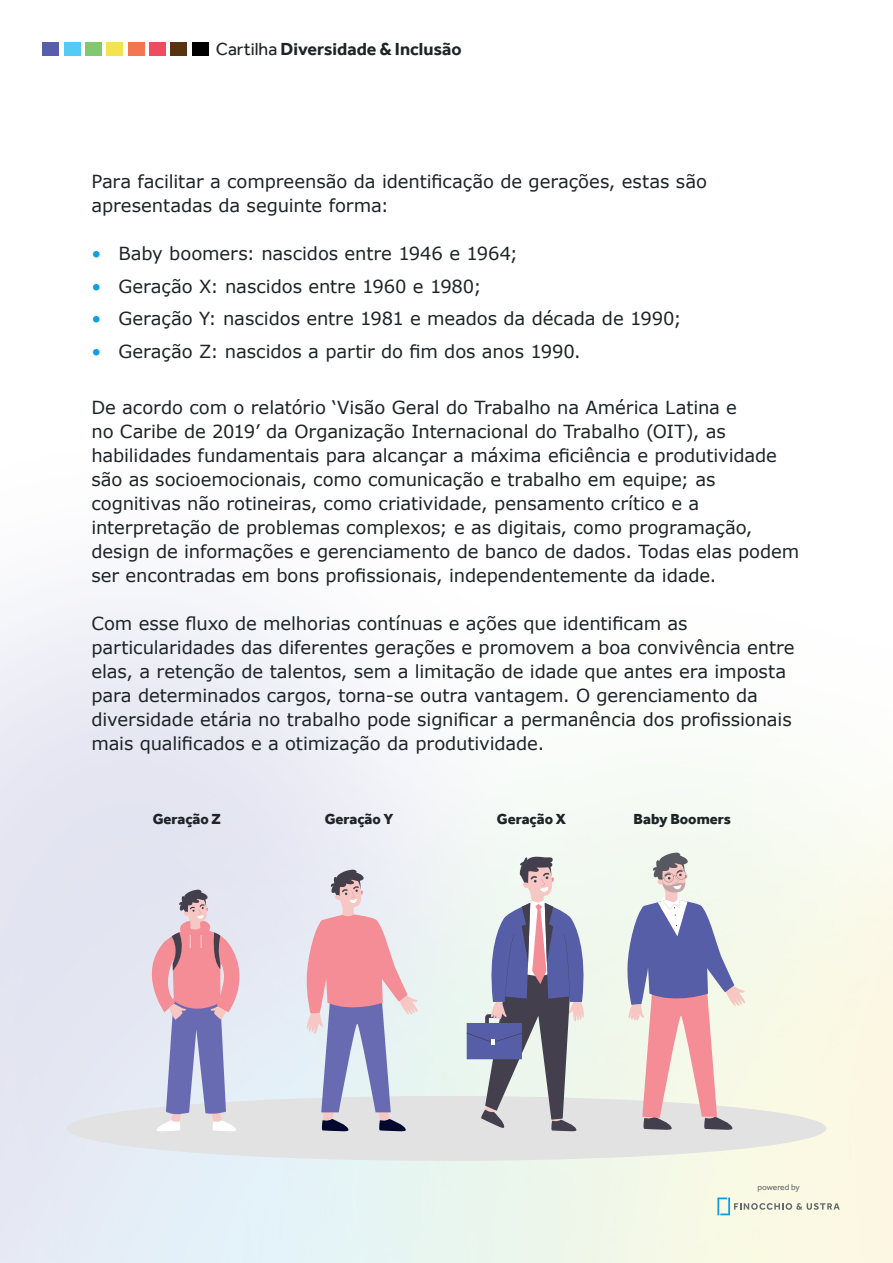
<style>
.page{position:relative;width:893px;height:1263px;background:#fff}
.page>*{position:absolute;margin:0;border:0;box-sizing:border-box;transform-origin:0 0}
.t1{font:18px/24px "Verdana";letter-spacing:-.005em;color:#1d2427}
.t2{font:700 18px "Effra";color:#1d2427}
.t3{font:800 15px "Effra";color:#1d2427}
.t4{font:8.55px "Effra";letter-spacing:-.015em;color:#64696c}
.s1{font-weight:400}
.s2{color:#129eda}
</style>
<div class="page">
<img style="left:0;top:42px;width:893px;height:1221px">
<svg style="left:717px;top:1197px;width:123px;height:18px;background:#dde2d3"></svg>
<div style="left:43px;top:43px;width:16px;height:13px;background:#585faa"></div>
<div style="left:64px;top:43px;width:16px;height:13px;background:#53cbf5"></div>
<div style="left:85px;top:43px;width:17px;height:13px;background:#84c771"></div>
<div style="left:106px;top:43px;width:17px;height:13px;background:#f4e350"></div>
<div style="left:128px;top:43px;width:16px;height:13px;background:#f37650"></div>
<div style="left:149px;top:43px;width:17px;height:13px;background:#ef4c5d"></div>
<div style="left:170px;top:43px;width:17px;height:13px;background:#573310"></div>
<div style="left:192px;top:43px;width:16px;height:13px;background:#000001"></div>
<div style="left:67px;top:1096px;width:759px;height:65px;background:#e1e2e1;border-radius:50%"></div>
<svg style="left:306px;top:870px;width:112px;height:261px;background:#d0bac9"></svg>
<svg style="left:467px;top:857px;width:121px;height:274px"></svg>
<svg style="left:136px;top:890px;width:114px;height:241px;background:#cebbce"></svg>
<svg style="left:627px;top:852px;width:119px;height:278px;background:#c9bbc6"></svg>
<p class="t2" style="left:216px;top:38px;width:247px"><span class="s1">Cartilha</span> Diversidade &amp; Inclusão</p>
<p class="t1" style="left:91px;top:169px;width:617px">Para facilitar a compreensão da identificação de gerações, estas são apresentadas da seguinte forma:</p>
<p class="t1" style="left:91px;top:241px;width:428px"><span class="s2">•</span> Baby boomers: nascidos entre 1946 e 1964;</p>
<p class="t1" style="left:91px;top:274px;width:392px"><span class="s2">•</span> Geração X: nascidos entre 1960 e 1980;</p>
<p class="t1" style="left:91px;top:306px;width:592px"><span class="s2">•</span> Geração Y: nascidos entre 1981 e meados da década de 1990;</p>
<p class="t1" style="left:91px;top:339px;width:491px"><span class="s2">•</span> Geração Z: nascidos a partir do fim dos anos 1990.</p>
<p class="t1" style="left:91px;top:395px;width:709px">De acordo com o relatório ‘Visão Geral do Trabalho na América Latina e<br>no Caribe de 2019’ da Organização Internacional do Trabalho (OIT), as habilidades fundamentais para alcançar a máxima eficiência e produtividade são as socioemocionais, como comunicação e trabalho em equipe; as cognitivas não rotineiras, como criatividade, pensamento crítico e a interpretação de problemas complexos; e as digitais, como programação, design de informações e gerenciamento de banco de dados. Todas elas podem ser encontradas em bons profissionais, independentemente da idade.</p>
<p class="t1" style="left:91px;top:611px;width:705px">Com esse fluxo de melhorias contínuas e ações que identificam as particularidades das diferentes gerações e promovem a boa convivência entre elas, a retenção de talentos, sem a limitação de idade que antes era imposta para determinados cargos, torna-se outra vantagem. O gerenciamento da diversidade etária no trabalho pode significar a permanência dos profissionais mais qualificados e a otimização da produtividade.</p>
<p class="t3" style="left:153px;top:810px;width:70px">Geração Z</p>
<p class="t3" style="left:325px;top:810px;width:70px">Geração Y</p>
<p class="t3" style="left:497px;top:810px;width:71px">Geração X</p>
<p class="t3" style="left:634px;top:810px;width:99px">Baby Boomers</p>
<p class="t4" style="left:757px;top:1182px;width:44px">powered by</p>
</div>
